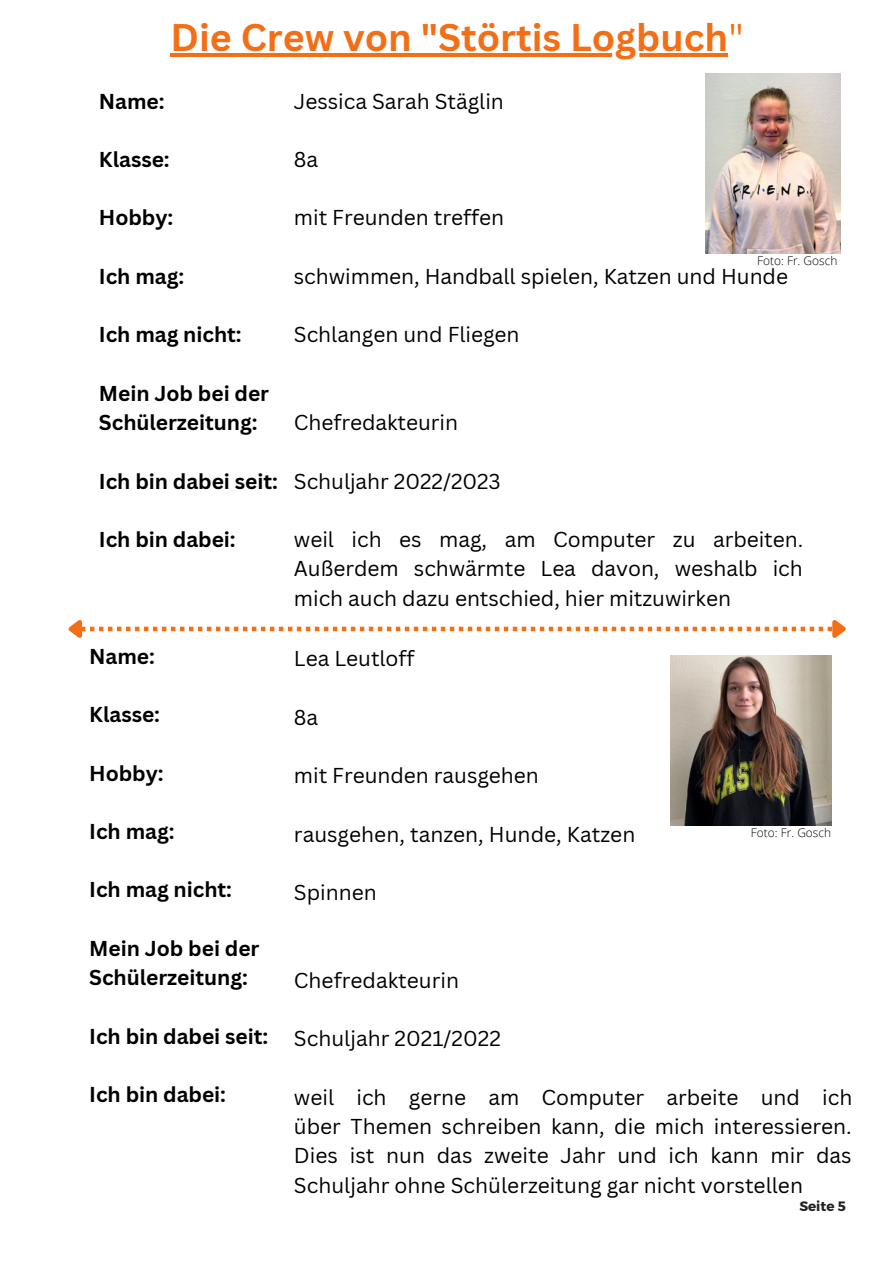
<style>
.page{position:relative;width:893px;height:1264px;background:#fff}
.page>*{position:absolute;margin:0;border:0;box-sizing:border-box;transform-origin:0 0}
.t1{font:700 37.5px "Canva Sans";color:#f46e16}
.t2{font:21px/29.2px "Canva Sans";color:#000;text-align:justify}
.t3{font:700 21px/29.2px "Canva Sans";letter-spacing:-.005em;color:#000}
.t4{font:700 13.65px "Montserrat";color:#222}
.t5{font:300 12px "Open Sans";color:#000}
.s1{font-weight:400}
</style>
<div class="page">
<img style="left:705px;top:74px;width:135px;height:180px">
<svg style="left:68px;top:620px;width:778px;height:18px"></svg>
<img style="left:670px;top:656px;width:161px;height:169px">
<hr style="left:170px;top:53px;width:558px;height:3px;background:#f46e16">
<h1 class="t1" style="left:170px;top:11px;width:575px">Die Crew von "Störtis Logbuch<span class="s1">"</span></h1>
<p class="t3" style="left:99px;top:86px;width:67px">Name:</p>
<p class="t3" style="left:99px;top:144px;width:72px">Klasse:</p>
<p class="t3" style="left:99px;top:203px;width:76px">Hobby:</p>
<p class="t3" style="left:99px;top:261px;width:87px">Ich mag:</p>
<p class="t3" style="left:99px;top:320px;width:144px">Ich mag nicht:</p>
<p class="t3" style="left:99px;top:378px;width:172px">Mein Job bei der<br>Schülerzeitung:</p>
<p class="t3" style="left:99px;top:466px;width:180px">Ich bin dabei seit:</p>
<p class="t3" style="left:99px;top:524px;width:138px">Ich bin dabei:</p>
<p class="t3" style="left:89px;top:640px;width:67px">Name:</p>
<p class="t3" style="left:89px;top:699px;width:72px">Klasse:</p>
<p class="t3" style="left:89px;top:757px;width:76px">Hobby:</p>
<p class="t3" style="left:89px;top:816px;width:87px">Ich mag:</p>
<p class="t3" style="left:89px;top:874px;width:144px">Ich mag nicht:</p>
<p class="t3" style="left:89px;top:933px;width:172px">Mein Job bei der<br>Schülerzeitung:</p>
<p class="t3" style="left:89px;top:1020px;width:180px">Ich bin dabei seit:</p>
<p class="t3" style="left:89px;top:1079px;width:138px">Ich bin dabei:</p>
<p class="t2" style="left:294px;top:86px;width:211px">Jessica Sarah Stäglin</p>
<p class="t2" style="left:294px;top:144px;width:26px">8a</p>
<p class="t2" style="left:294px;top:203px;width:212px">mit Freunden treffen</p>
<p class="t5" style="left:757px;top:252px;width:82px">Foto: Fr. Gosch</p>
<p class="t2" style="left:294px;top:261px;width:495px">schwimmen, Handball spielen, Katzen und Hunde</p>
<p class="t2" style="left:294px;top:320px;width:227px">Schlangen und Fliegen</p>
<p class="t2" style="left:294px;top:407px;width:166px">Chefredakteurin</p>
<p class="t2" style="left:294px;top:466px;width:208px">Schuljahr 2022/2023</p>
<p class="t2" style="left:294px;top:524px;width:511px">weil ich es mag, am Computer zu arbeiten.<br>Außerdem schwärmte Lea davon, weshalb ich mich auch dazu entschied, hier mitzuwirken</p>
<p class="t2" style="left:294px;top:643px;width:122px">Lea Leutloff</p>
<p class="t2" style="left:294px;top:702px;width:26px">8a</p>
<p class="t2" style="left:294px;top:760px;width:246px">mit Freunden rausgehen</p>
<p class="t2" style="left:294px;top:818px;width:343px">rausgehen, tanzen, Hunde, Katzen</p>
<p class="t2" style="left:294px;top:877px;width:84px">Spinnen</p>
<p class="t2" style="left:294px;top:965px;width:167px">Chefredakteurin</p>
<p class="t5" style="left:750px;top:823px;width:82px">Foto: Fr. Gosch</p>
<p class="t2" style="left:294px;top:1023px;width:208px">Schuljahr 2021/2022</p>
<p class="t2" style="left:294px;top:1081px;width:560px">weil ich gerne am Computer arbeite und ich über Themen schreiben kann, die mich interessieren.<br>Dies ist nun das zweite Jahr und ich kann mir das Schuljahr ohne Schülerzeitung gar nicht vorstellen</p>
<p class="t4" style="left:799px;top:1196px;width:48px">Seite 5</p>
</div>
